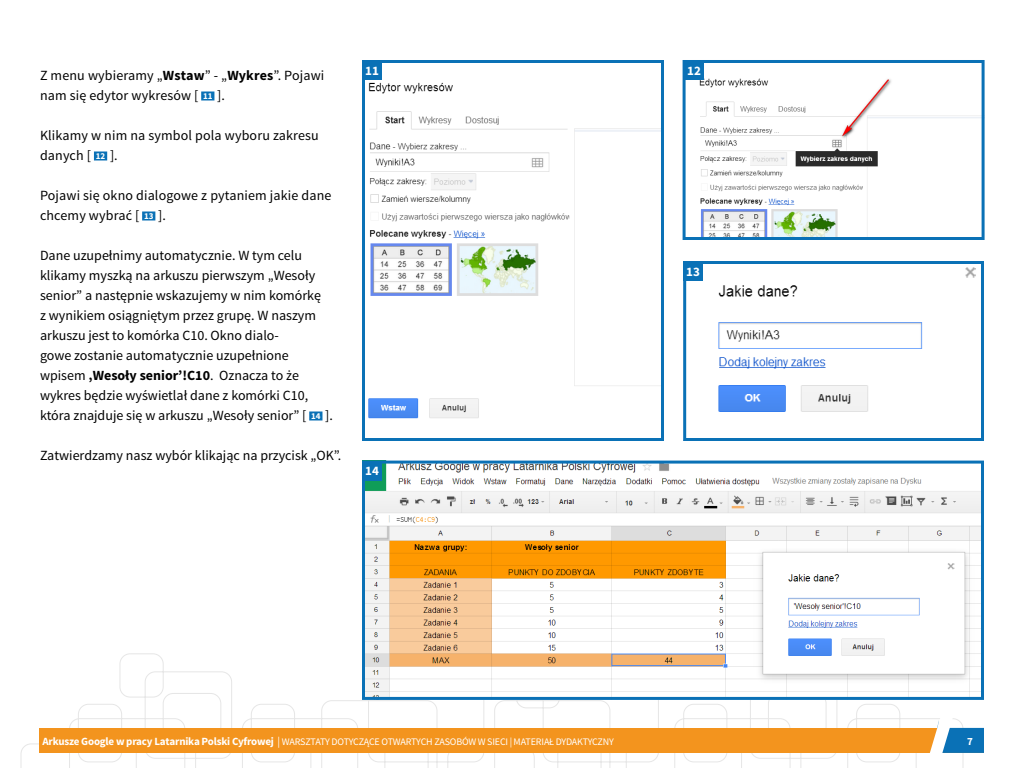
<style>
.page{position:relative;width:1024px;height:768px;background:#fff}
.page>*{position:absolute;margin:0;border:0;box-sizing:border-box;transform-origin:0 0}
.Normalny{font:14px/20px "Source Sans Pro";color:#000}
.second{font:14px/20px "Source Sans Pro";letter-spacing:.01em;color:#000}
.second-2{font:700 13px "Source Sans Pro";letter-spacing:.01em;color:#fff}
.t1{font:700 11px "Source Sans Pro";color:#fff}
.t2{font:10px "Source Sans Pro";letter-spacing:-.015em;color:#fff}
.s1{font-weight:700}
.s2{font-weight:700;font-size:9px;color:#fff}
.s3{font-weight:700;font-size:11px}
.s4{font-size:11px}
</style>
<div class="page">
<svg style="left:20px;top:653px;width:895px;height:115px"></svg>
<div style="left:40px;top:728px;width:944px;height:25px;background:#f3941e"></div>
<svg style="left:915px;top:718px;width:69px;height:50px"></svg>
<div style="left:201px;top:92px;width:13px;height:8px;background:#0a71b6"></div>
<div style="left:94px;top:152px;width:13px;height:8px;background:#0a71b6"></div>
<div style="left:142px;top:212px;width:13px;height:8px;background:#0a71b6"></div>
<div style="left:309px;top:412px;width:13px;height:8px;background:#0a71b6"></div>
<img style="left:368px;top:82px;width:292px;height:337px">
<div style="left:362px;top:60px;width:302px;height:381px;border:3px solid #0a71b6"></div>
<img style="left:699px;top:78px;width:282px;height:158px">
<div style="left:683px;top:60px;width:302px;height:180px;border:3px solid #0a71b6"></div>
<img style="left:366px;top:465px;width:614px;height:231px">
<div style="left:362px;top:461px;width:622px;height:239px;border:3px solid #0a71b6"></div>
<img style="left:718px;top:267px;width:258px;height:145px">
<div style="left:683px;top:261px;width:301px;height:180px;border:3px solid #0a71b6"></div>
<div style="left:362px;top:60px;width:20px;height:20px;background:#0a71b6"></div>
<div style="left:684px;top:60px;width:20px;height:20px;background:#0a71b6"></div>
<div style="left:683px;top:261px;width:20px;height:20px;background:#0a71b6"></div>
<div style="left:362px;top:461px;width:20px;height:20px;background:#0a71b6"></div>
<p class="second" style="left:40px;top:66px;width:286px">Z menu wybieramy „<span class="s1">Wstaw</span>” - „<span class="s1">Wykres</span>”. Pojawi nam się edytor wykresów [ <span class="s2">11</span> ].</p>
<p class="second" style="left:40px;top:126px;width:280px">Klikamy w nim na symbol pola wyboru zakresu danych [ <span class="s2">12</span> ].</p>
<p class="second" style="left:40px;top:186px;width:293px">Pojawi się okno dialogowe z pytaniem jakie dane chcemy wybrać [ <span class="s2">13</span> ].</p>
<p class="Normalny" style="left:40px;top:246px;width:295px">Dane uzupełnimy automatycznie. W tym celu klikamy myszką na arkuszu pierwszym „Wesoły senior” a następnie wskazujemy w nim komórkę<br>z wynikiem osiągniętym przez grupę. W naszym arkuszu jest to komórka C10. Okno dialo-<br>gowe zostanie automatycznie uzupełnione wpisem <span class="s1">‚Wesoły senior’!C10</span>. Oznacza to że wykres będzie wyświetlał dane z komórki C10, która znajduje się w arkuszu „Wesoły senior” [ <span class="s2">14</span> ].</p>
<p class="second" style="left:40px;top:446px;width:303px">Zatwierdzamy nasz wybór klikając na przycisk „OK”.</p>
<p class="second-2" style="left:365px;top:62px;width:15px">11</p>
<p class="second-2" style="left:687px;top:62px;width:15px">12</p>
<p class="second-2" style="left:365px;top:463px;width:15px">14</p>
<p class="second-2" style="left:686px;top:263px;width:15px">13</p>
<p class="t2" style="left:42px;top:735px;width:573px"><span class="s3">Arkusze Google w pracy Latarnika Polski Cyfrowej</span> <span class="s4">|</span> WARSZTATY DOTYCZĄCE OTWARTYCH ZASOBÓW W SIECI | MATERIAŁ DYDAKTYCZNY</p>
<p class="t1" style="left:967px;top:734px;width:7px">7</p>
</div>
